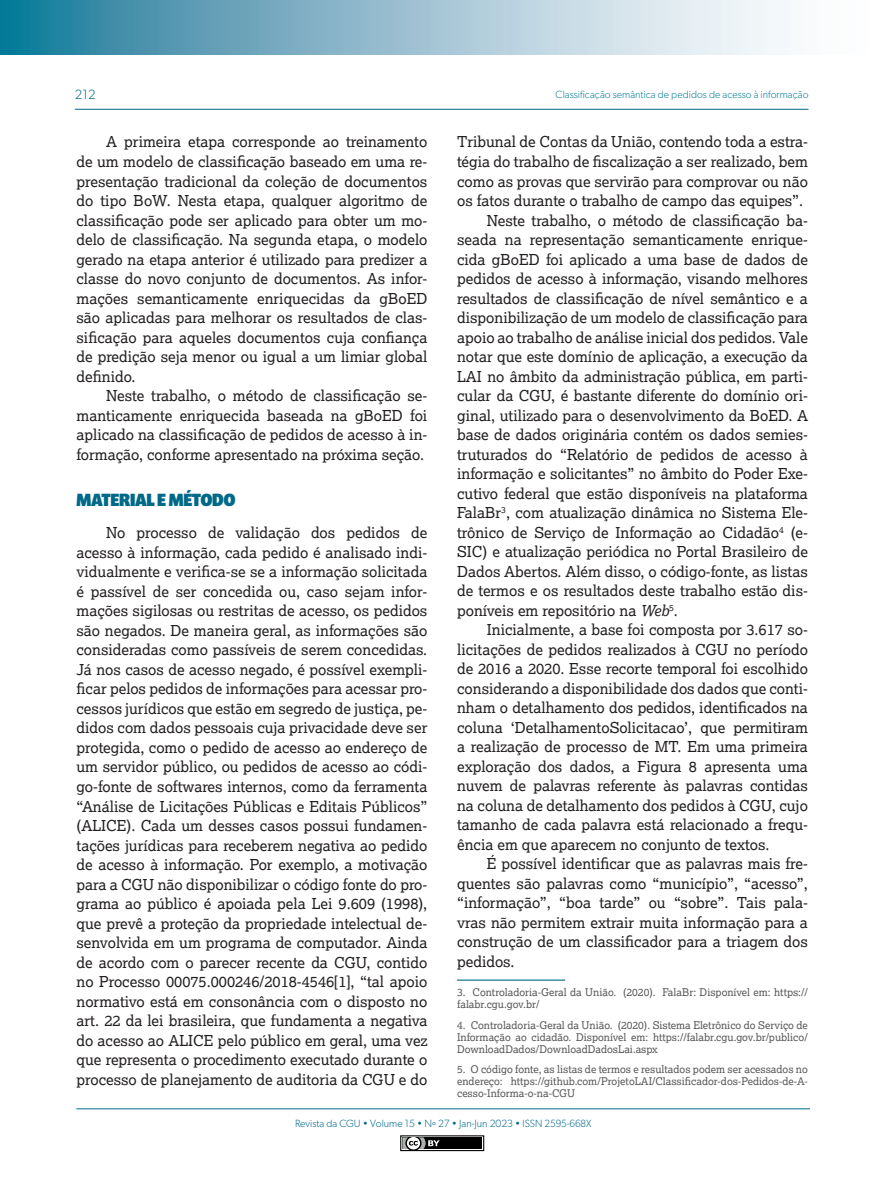
<style>
.page{position:relative;width:893px;height:1191px;background:#fff}
.page>*{position:absolute;margin:0;border:0;box-sizing:border-box;transform-origin:0 0}
.TÍTULO_DUAS_COLUNAS{font:900 18px "Prenton RP Cond";color:#006988}
.TEXTO_DUAS_COLUNAS{font:15px/19.5px "Lexia";color:#231f20;text-align:justify}
.t1{font:300 13.5px "Gibson";color:#006988}
.NOTA_DE_RODAPÉ{font:10.5px/12px "Lexia";color:#57585a;text-align:justify}
.t2{font:300 10.5px "Gibson";color:#006988}
.t3{font:300 10.5px "Gibson";color:#087d9a}
.s1{font-style:italic}
</style>
<div class="page">
<svg style="left:0;top:0;width:781px;height:54px;background:#91bccd"></svg>
<hr style="left:75px;top:109px;width:733px;height:1px;background:#006988">
<hr style="left:76px;top:1108px;width:734px;height:1px;background:#006988">
<div style="left:400px;top:1135px;width:84px;height:16px;border:1px solid #000"></div>
<div style="left:402px;top:1137px;width:80px;height:12px;background:#000"></div>
<svg style="left:402px;top:1137px;width:38px;height:12px"></svg>
<hr style="left:457px;top:979px;width:108px;height:1px;background:#006988">
<p class="t1" style="left:75px;top:86px;width:22px">212</p>
<p class="t3" style="left:556px;top:88px;width:254px">Classificação semântica de pedidos de acesso à informação</p>
<p class="TEXTO_DUAS_COLUNAS" style="left:77px;top:132px;width:352px;text-indent:30px">A primeira etapa corresponde ao treinamento de um modelo de classificação baseado em uma re&shy;presentação tradicional da coleção de documentos do tipo BoW. Nesta etapa, qualquer algoritmo de classificação pode ser aplicado para obter um mo&shy;delo de classificação. Na segunda etapa, o modelo gerado na etapa anterior é utilizado para predizer a classe do novo conjunto de documentos. As infor&shy;mações semanticamente enriquecidas da gBoED são aplicadas para melhorar os resultados de clas&shy;sificação para aqueles documentos cuja confiança de predição seja menor ou igual a um limiar global definido.</p>
<p class="TEXTO_DUAS_COLUNAS" style="left:77px;top:385px;width:352px;text-indent:30px">Neste trabalho, o método de classificação se&shy;manticamente enriquecida baseada na gBoED foi aplicado na classificação de pedidos de acesso à in&shy;formação, conforme apresentado na próxima seção.</p>
<p class="TÍTULO_DUAS_COLUNAS" style="left:77px;top:488px;width:160px">MATERIAL E MÉTODO</p>
<p class="TEXTO_DUAS_COLUNAS" style="left:77px;top:523px;width:352px;text-indent:30px">No processo de validação dos pedidos de acesso à informação, cada pedido é analisado indi&shy;vidualmente e verifica-se se a informação solicitada é passível de ser concedida ou, caso sejam infor&shy;mações sigilosas ou restritas de acesso, os pedidos são negados. De maneira geral, as informações são consideradas como passíveis de serem concedidas.<br>Já nos casos de acesso negado, é possível exempli&shy;ficar pelos pedidos de informações para acessar pro&shy;cessos jurídicos que estão em segredo de justiça, pe&shy;didos com dados pessoais cuja privacidade deve ser protegida, como o pedido de acesso ao endereço de um servidor público, ou pedidos de acesso ao códi&shy;go-fonte de softwares internos, como da ferramenta “Análise de Licitações Públicas e Editais Públicos” (ALICE). Cada um desses casos possui fundamen&shy;tações jurídicas para receberem negativa ao pedido de acesso à informação. Por exemplo, a motivação para a CGU não disponibilizar o código fonte do pro&shy;grama ao público é apoiada pela Lei 9.609 (1998), que prevê a proteção da propriedade intelectual de&shy;senvolvida em um programa de computador. Ainda de acordo com o parecer recente da CGU, contido no Processo 00075.000246/2018-4546[1], “tal apoio normativo está em consonância com o disposto no art. 22 da lei brasileira, que fundamenta a negativa do acesso ao ALICE pelo público em geral, uma vez que representa o procedimento executado durante o processo de planejamento de auditoria da CGU e do</p>
<p class="TEXTO_DUAS_COLUNAS" style="left:457px;top:132px;width:352px">Tribunal de Contas da União, contendo toda a estra&shy;tégia do trabalho de fiscalização a ser realizado, bem como as provas que servirão para comprovar ou não os fatos durante o trabalho de campo das equipes”.</p>
<p class="TEXTO_DUAS_COLUNAS" style="left:457px;top:210px;width:352px;text-indent:30px">Neste trabalho, o método de classificação ba&shy;seada na representação semanticamente enrique&shy;cida gBoED foi aplicado a uma base de dados de pedidos de acesso à informação, visando melhores resultados de classificação de nível semântico e a disponibilização de um modelo de classificação para apoio ao trabalho de análise inicial dos pedidos. Vale notar que este domínio de aplicação, a execução da LAI no âmbito da administração pública, em parti&shy;cular da CGU, é bastante diferente do domínio ori&shy;ginal, utilizado para o desenvolvimento da BoED. A base de dados originária contém os dados semies&shy;truturados do “Relatório de pedidos de acesso à informação e solicitantes” no âmbito do Poder Exe&shy;cutivo federal que estão disponíveis na plataforma FalaBr<sup>3</sup>, com atualização dinâmica no Sistema Ele&shy;trônico de Serviço de Informação ao Cidadão<sup>4</sup> (e-SIC) e atualização periódica no Portal Brasileiro de Dados Abertos. Além disso, o código-fonte, as listas de termos e os resultados deste trabalho estão dis&shy;poníveis em repositório na <span class="s1">Web</span><sup>5</sup>.</p>
<p class="TEXTO_DUAS_COLUNAS" style="left:457px;top:619px;width:352px;text-indent:30px">Inicialmente, a base foi composta por 3.617 so&shy;licitações de pedidos realizados à CGU no período de 2016 a 2020. Esse recorte temporal foi escolhido considerando a disponibilidade dos dados que conti&shy;nham o detalhamento dos pedidos, identificados na coluna ‘DetalhamentoSolicitacao’, que permitiram a realização de processo de MT. Em uma primeira exploração dos dados, a Figura 8 apresenta uma nuvem de palavras referente às palavras contidas na coluna de detalhamento dos pedidos à CGU, cujo tamanho de cada palavra está relacionado a frequ&shy;ência em que aparecem no conjunto de textos.</p>
<p class="TEXTO_DUAS_COLUNAS" style="left:457px;top:853px;width:352px;text-indent:30px">É possível identificar que as palavras mais fre&shy;quentes são palavras como “município”, “acesso”, “informação”, “boa tarde” ou “sobre”. Tais pala&shy;vras não permitem extrair muita informação para a construção de um classificador para a triagem dos pedidos.</p>
<p class="NOTA_DE_RODAPÉ" style="left:457px;top:986px;width:352px">3. Controladoria-Geral da União. (2020). FalaBr: Disponível em: https:// falabr.cgu.gov.br/</p>
<p class="NOTA_DE_RODAPÉ" style="left:457px;top:1018px;width:352px">4. Controladoria-Geral da União. (2020). Sistema Eletrônico do Serviço de Informação ao cidadão. Disponível em: https://falabr.cgu.gov.br/publico/ DownloadDados/DownloadDadosLai.aspx</p>
<p class="NOTA_DE_RODAPÉ" style="left:457px;top:1063px;width:352px">5. O código fonte, as listas de termos e resultados podem ser acessados no endereço: https://github.com/ProjetoLAI/Classificador-dos-Pedidos-de-A&shy;cesso-Informa-o-na-CGU</p>
<p class="t2" style="left:295px;top:1116px;width:298px">Revista da CGU • Volume 15 • Nº 27 • Jan-Jun 2023 • ISSN 2595-668X</p>
</div>
